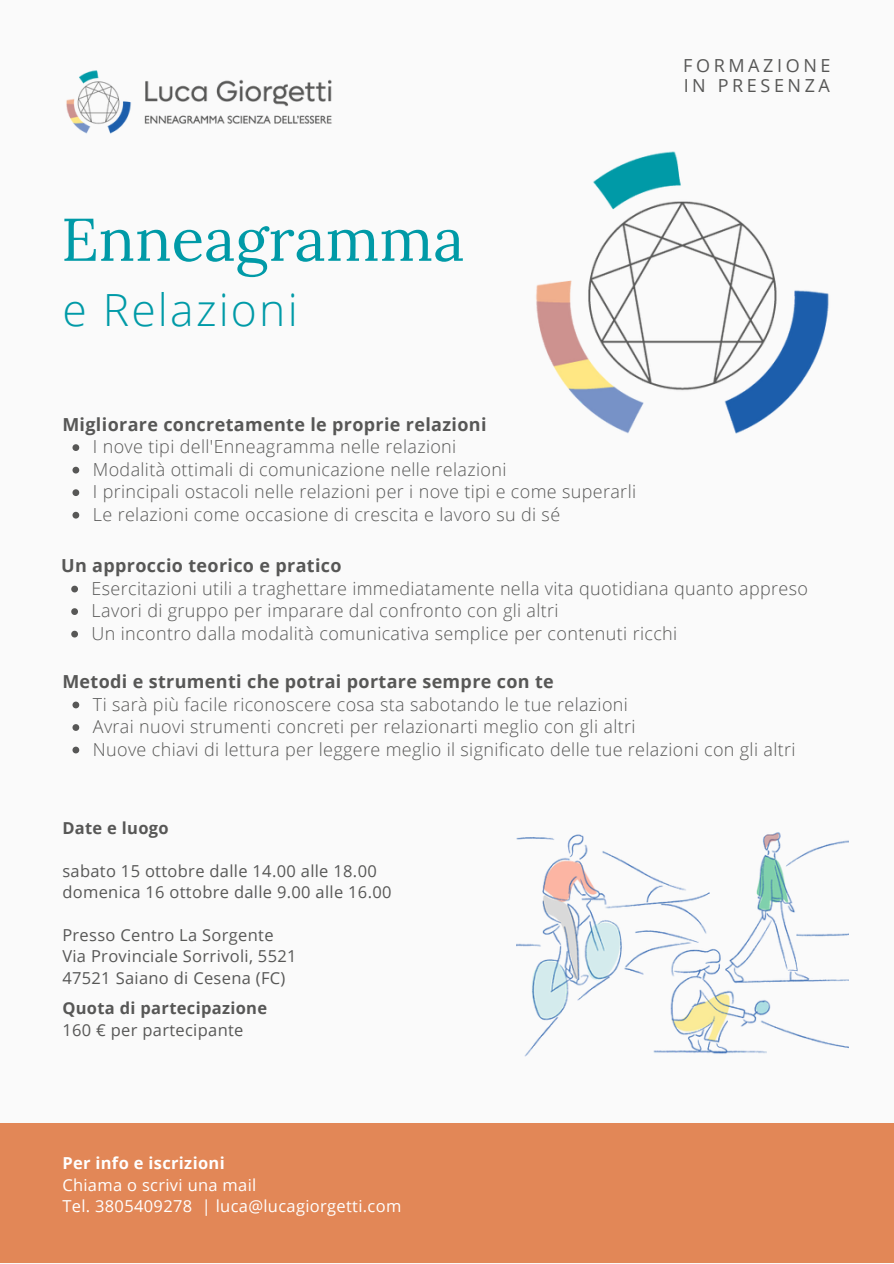
<style>
.page{position:relative;width:894px;height:1264px;background:#fff}
.page>*{position:absolute;margin:0;border:0;box-sizing:border-box;transform-origin:0 0}
.t1{font:60.15px "Lora";color:#009aa7}
.t2{font:300 44.4px "Open Sans";letter-spacing:.05em;color:#009aa7}
.t3{font:300 18px/22.5px "Open Sans";letter-spacing:.02em;color:#575756}
.t4{font:700 18px "Open Sans";letter-spacing:.02em;color:#575756}
.t5{font:18px/20.2px "Open Sans";letter-spacing:.2em;color:#575756}
.t6{font:16.5px/21.5px "Open Sans";letter-spacing:.02em;color:#575756}
.t7{font:16.5px/21.5px "Open Sans";letter-spacing:.02em;color:#fff}
.t8{font:700 16.5px "Open Sans";letter-spacing:.02em;color:#575756}
.t9{font:700 16.5px "Open Sans";letter-spacing:.02em;color:#fff}
</style>
<div class="page">
<div style="left:0;top:0;width:893px;height:1263px;background:#fafafa"></div>
<img style="left:66px;top:70px;width:266px;height:64px">
<div style="left:0;top:1123px;width:893px;height:140px;background:#e28757"></div>
<img style="left:516px;top:832px;width:331px;height:225px">
<img style="left:536px;top:151px;width:293px;height:283px">
<svg style="left:72px;top:444px;width:7px;height:7px"></svg>
<svg style="left:72px;top:467px;width:7px;height:6px"></svg>
<svg style="left:72px;top:489px;width:7px;height:7px"></svg>
<svg style="left:72px;top:512px;width:7px;height:6px"></svg>
<svg style="left:71px;top:585px;width:7px;height:7px"></svg>
<svg style="left:71px;top:608px;width:7px;height:7px"></svg>
<svg style="left:71px;top:630px;width:7px;height:7px"></svg>
<svg style="left:72px;top:701px;width:7px;height:7px"></svg>
<svg style="left:72px;top:724px;width:7px;height:7px"></svg>
<svg style="left:72px;top:746px;width:7px;height:7px"></svg>
<p class="t5" style="left:683px;top:55px;width:149px">FORMAZIONE<br>IN PRESENZA</p>
<h1 class="t1" style="left:61px;top:200px;width:404px">Enneagramma</h1>
<h2 class="t2" style="left:62px;top:278px;width:237px">e Relazioni</h2>
<p class="t4" style="left:62px;top:411px;width:425px">Migliorare concretamente le proprie relazioni</p>
<p class="t3" style="left:93px;top:435px;width:544px">I nove tipi dell'Enneagramma nelle relazioni<br>Modalità ottimali di comunicazione nelle relazioni<br>I principali ostacoli nelle relazioni per i nove tipi e come superarli Le relazioni come occasione di crescita e lavoro su di sé</p>
<p class="t4" style="left:61px;top:553px;width:282px">Un approccio teorico e pratico</p>
<p class="t3" style="left:92px;top:576px;width:717px">Esercitazioni utili a traghettare immediatamente nella vita quotidiana quanto appreso<br>Lavori di gruppo per imparare dal confronto con gli altri<br>Un incontro dalla modalità comunicativa semplice per contenuti ricchi</p>
<p class="t4" style="left:62px;top:669px;width:493px">Metodi e strumenti che potrai portare sempre con te</p>
<p class="t3" style="left:93px;top:692px;width:704px">Ti sarà più facile riconoscere cosa sta sabotando le tue relazioni<br>Avrai nuovi strumenti concreti per relazionarti meglio con gli altri<br>Nuove chiavi di lettura per leggere meglio il significato delle tue relazioni con gli altri</p>
<p class="t8" style="left:62px;top:816px;width:108px">Date e luogo</p>
<p class="t6" style="left:62px;top:859px;width:330px">sabato 15 ottobre dalle 14.00 alle 18.00 domenica 16 ottobre dalle 9.00 alle 16.00</p>
<p class="t6" style="left:62px;top:923px;width:236px">Presso Centro La Sorgente<br>Via Provinciale Sorrivoli, 5521<br>47521 Saiano di Cesena (FC)</p>
<p class="t8" style="left:62px;top:996px;width:206px">Quota di partecipazione</p>
<p class="t6" style="left:62px;top:1018px;width:183px">160 € per partecipante</p>
<p class="t9" style="left:62px;top:1151px;width:164px">Per info e iscrizioni</p>
<p class="t7" style="left:62px;top:1173px;width:340px">Chiama o scrivi una mail<br>Tel. 3805409278 | luca@lucagiorgetti.com</p>
</div>
